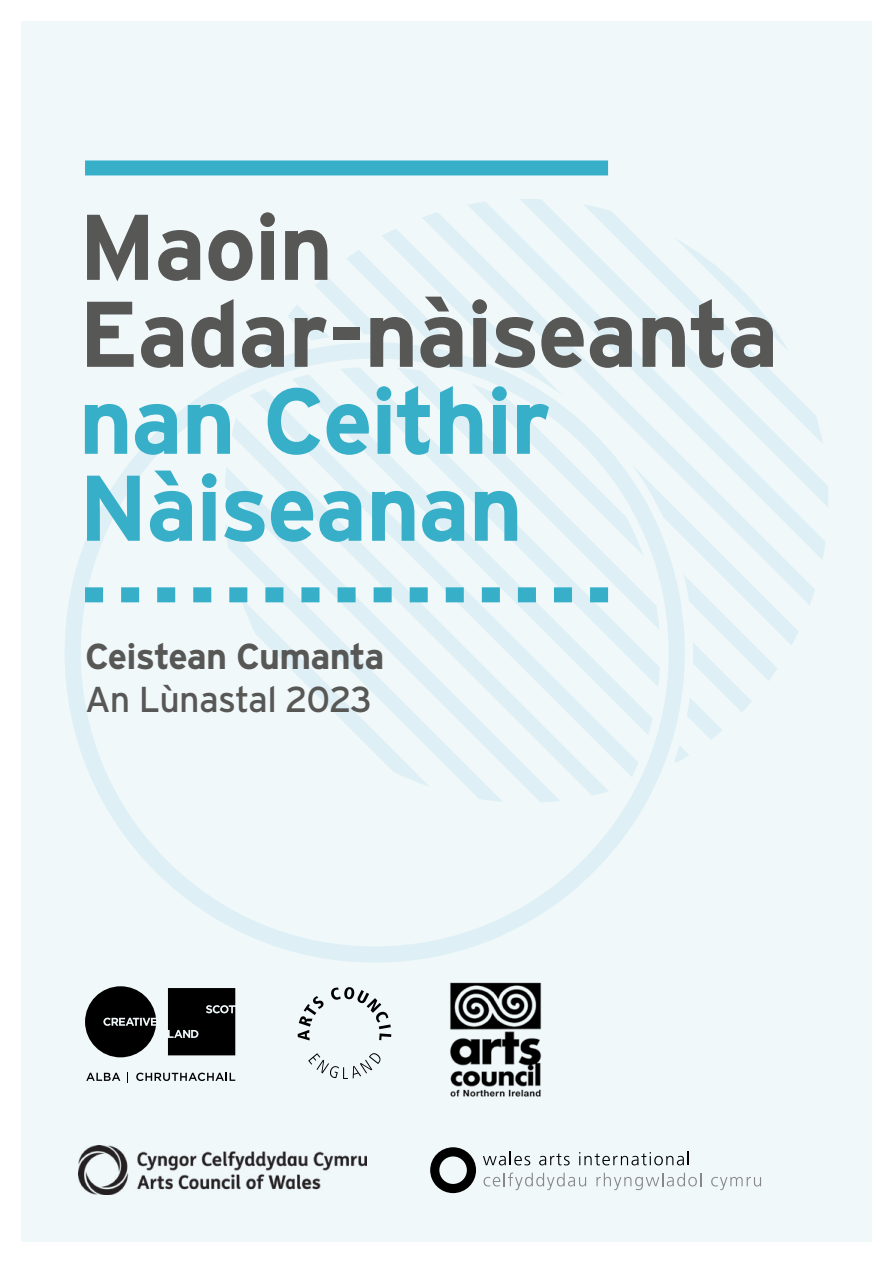
<style>
.page{position:relative;width:893px;height:1263px;background:#fff}
.page>*{position:absolute;margin:0;border:0;box-sizing:border-box;transform-origin:0 0}
.t1{font:700 93px/87px "Interstate";letter-spacing:-.02em;color:#575756}
.t2{font:700 93px/87px "Interstate";letter-spacing:-.02em;color:#37afc8}
.t3{font:700 36px "Interstate";letter-spacing:-.025em;color:#575756}
.t4{font:36px "Interstate";letter-spacing:-.02em;color:#575756}
</style>
<div class="page">
<div style="left:21px;top:21px;width:851px;height:1221px;background:#f1f8fa"></div>
<svg style="left:468px;top:202px;width:357px;height:358px"></svg>
<svg style="left:519px;top:199px;width:309px;height:309px"></svg>
<svg style="left:583px;top:204px;width:240px;height:240px"></svg>
<svg style="left:65px;top:543px;width:589px;height:420px"></svg>
<svg style="left:85px;top:986px;width:150px;height:71px"></svg>
<svg style="left:86px;top:1073px;width:34px;height:8px"></svg>
<svg style="left:136px;top:1073px;width:99px;height:8px"></svg>
<svg style="left:298px;top:996px;width:26px;height:44px"></svg>
<svg style="left:331px;top:987px;width:60px;height:53px"></svg>
<svg style="left:308px;top:1053px;width:73px;height:26px"></svg>
<div style="left:85px;top:160px;width:523px;height:15px;background:#37afc8"></div>
<svg style="left:85px;top:228px;width:714px;height:559px"></svg>
<svg style="left:430px;top:1147px;width:46px;height:46px"></svg>
<svg style="left:483px;top:1172px;width:103px;height:18px"></svg>
<svg style="left:596px;top:1173px;width:105px;height:17px"></svg>
<svg style="left:711px;top:1177px;width:50px;height:13px"></svg>
<svg style="left:483px;top:1152px;width:47px;height:13px"></svg>
<svg style="left:539px;top:1153px;width:31px;height:12px"></svg>
<svg style="left:579px;top:1152px;width:110px;height:13px"></svg>
<img style="left:422px;top:956px;width:148px;height:141px">
<img style="left:79px;top:1145px;width:287px;height:50px">
<p class="t1" style="left:79px;top:203px;width:702px">Maoin<br>Eadar-nàiseanta</p>
<p class="t2" style="left:79px;top:377px;width:473px">nan Ceithir<br>Nàiseanan</p>
<p class="t3" style="left:85px;top:636px;width:301px">Ceistean Cumanta</p>
<p class="t4" style="left:85px;top:679px;width:289px">An Lùnastal 2023</p>
</div>
